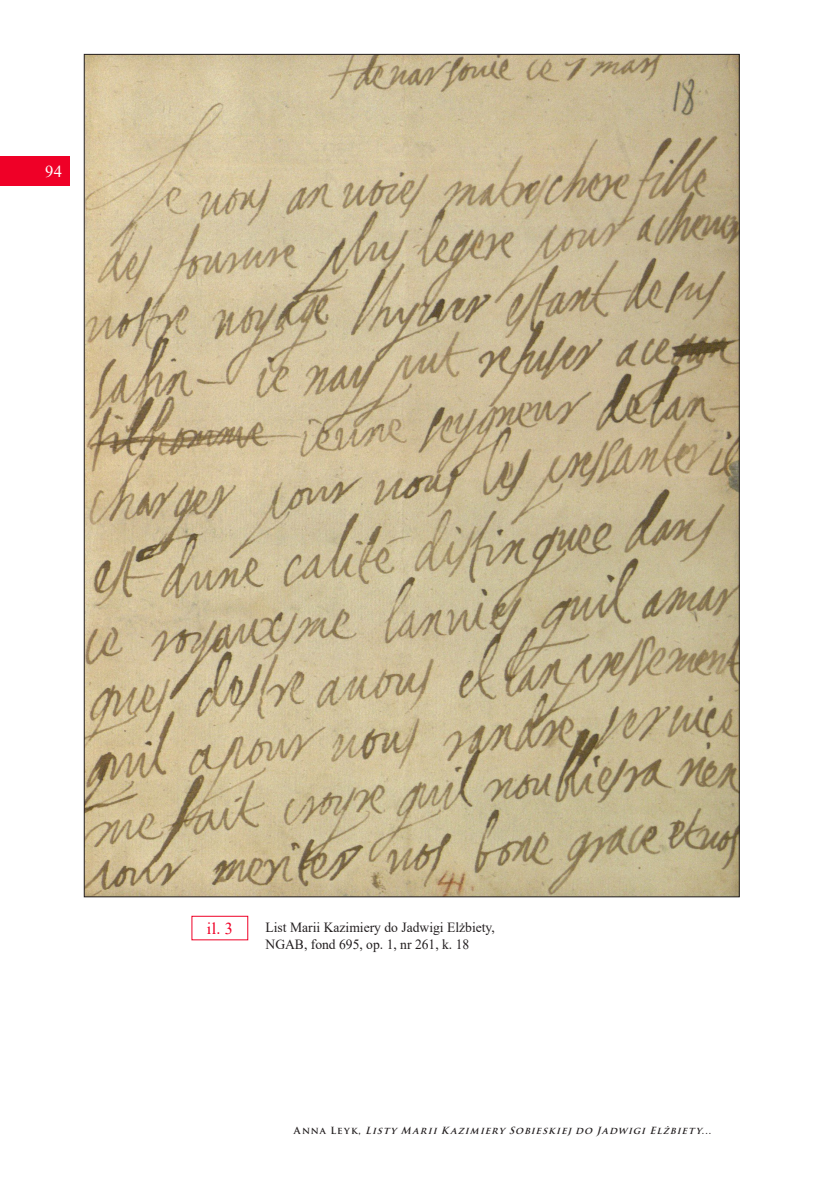
<style>
.page{position:relative;width:819px;height:1191px;background:#fff}
.page>*{position:absolute;margin:0;border:0;box-sizing:border-box;transform-origin:0 0}
.t1{font:16.62px "Times New Roman";color:#ef0027}
.t2{font:16.62px "Times New Roman";color:#fff}
.t3{font:14px/17.5px "Times New Roman";color:#231f20}
.t4{font:italic 700 9.62px "Trajan Pro";color:#231f20}
.s1{font-style:normal}
</style>
<div class="page">
<div style="left:0;top:156px;width:69px;height:30px;background:#ef0027"></div>
<img style="left:86px;top:56px;width:651px;height:839px">
<div style="left:191px;top:915px;width:57px;height:25px;border:1px solid #ef0027"></div>
<p class="t2" style="left:45px;top:160px;width:18px">94</p>
<p class="t1" style="left:207px;top:916px;width:27px">il. 3</p>
<p class="t3" style="left:265px;top:918px;width:231px">List Marii Kazimiery do Jadwigi Elżbiety,<br>NGAB, fond 695, op. 1, nr 261, k. 18</p>
<p class="t4" style="left:294px;top:1124px;width:419px"><span class="s1">A n n a L e y k ,</span> Listy Marii K azimiery Sobieskiej do Jadwigi Elżbiety<span class="s1">. . .</span></p>
</div>
